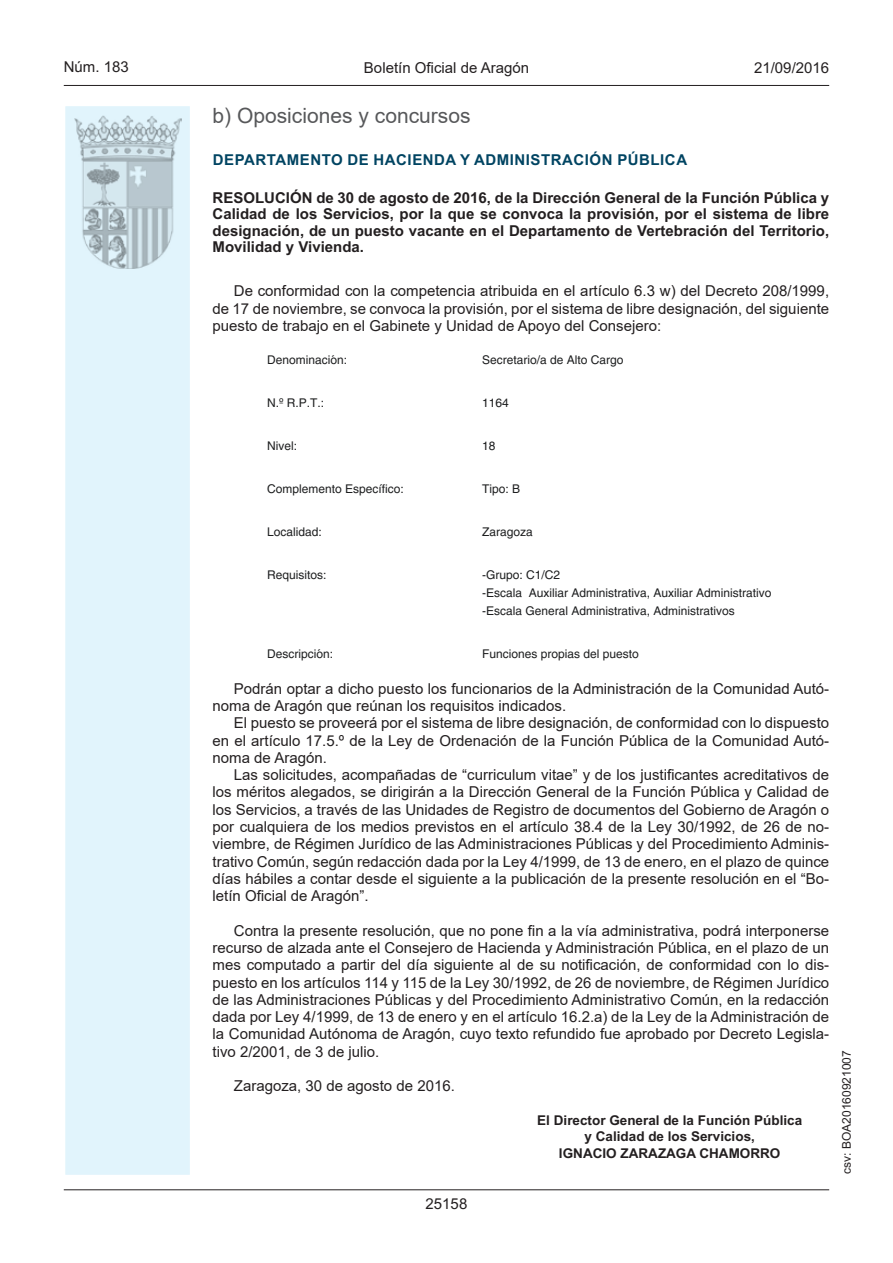
<style>
.page{position:relative;width:893px;height:1263px;background:#fff}
.page>*{position:absolute;margin:0;border:0;box-sizing:border-box;transform-origin:0 0}
.t1{font:21px "Arial";color:#57585a}
.t2{font:15px/17.2px "Arial";color:#231f20;text-align:justify}
.t3{font:700 15px/16.5px "Arial";color:#231f20;text-align:justify}
.t4{font:700 15px "Arial";letter-spacing:.035em;color:#004462}
.t5{font:15px "Arial MT2";color:#231f20}
.t6{font:700 13.5px/16.5px "Arial";color:#231f20;text-align:center}
.t7{font:12px/18px "Helvetica";color:#1d1e1f}
.t8{font:12px "Arial MT2";color:#231f20}
</style>
<div class="page">
<hr style="left:64px;top:85px;width:765px;height:1px;background:#231f20">
<div style="left:64px;top:105px;width:127px;height:1071px;background:#e1f4fc;border:2px solid #fff"></div>
<img style="left:75px;top:115px;width:106px;height:153px">
<hr style="left:64px;top:1189px;width:765px;height:1px;background:#231f20">
<p class="t5" style="left:64px;top:57px;width:67px">Núm. 183</p>
<p class="t2" style="left:364px;top:59px;width:167px">Boletín Oficial de Aragón</p>
<p class="t5" style="left:754px;top:57px;width:77px">21/09/2016</p>
<h1 class="t1" style="left:213px;top:101px;width:259px">b) Oposiciones y concursos</h1>
<p class="t4" style="left:213px;top:149px;width:476px">DEPARTAMENTO DE HACIENDA Y ADMINISTRACIÓN PÚBLICA</p>
<p class="t3" style="left:213px;top:189px;width:618px">RESOLUCIÓN de 30 de agosto de 2016, de la Dirección General de la Función Pública y Calidad de los Servicios, por la que se convoca la provisión, por el sistema de libre designación, de un puesto vacante en el Departamento de Vertebración del Territorio, Movilidad y Vivienda.</p>
<p class="t2" style="left:213px;top:282px;width:618px;text-indent:21px">De conformidad con la competencia atribuida en el artículo 6.3 w) del Decreto 208/1999, de 17 de noviembre, se convoca la provisión, por el sistema de libre designación, del siguiente puesto de trabajo en el Gabinete y Unidad de Apoyo del Consejero:</p>
<p class="t7" style="left:267px;top:351px;width:82px">Denominación:</p>
<p class="t7" style="left:482px;top:351px;width:143px">Secretario/a de Alto Cargo</p>
<p class="t7" style="left:267px;top:394px;width:59px">N.º R.P.T.:</p>
<p class="t7" style="left:482px;top:394px;width:28px">1164</p>
<p class="t7" style="left:267px;top:437px;width:31px">Nivel:</p>
<p class="t7" style="left:482px;top:437px;width:15px">18</p>
<p class="t7" style="left:267px;top:480px;width:138px">Complemento Específico:</p>
<p class="t7" style="left:482px;top:480px;width:40px">Tipo: B</p>
<p class="t7" style="left:267px;top:523px;width:56px">Localidad:</p>
<p class="t7" style="left:482px;top:523px;width:52px">Zaragoza</p>
<p class="t7" style="left:267px;top:566px;width:61px">Requisitos:</p>
<p class="t7" style="left:482px;top:566px;width:291px">-Grupo: C1/C2<br>-Escala Auxiliar Administrativa, Auxiliar Administrativo -Escala General Administrativa, Administrativos</p>
<p class="t7" style="left:267px;top:645px;width:68px">Descripción:</p>
<p class="t7" style="left:482px;top:645px;width:158px">Funciones propias del puesto</p>
<p class="t2" style="left:213px;top:680px;width:618px;text-indent:21px">Podrán optar a dicho puesto los funcionarios de la Administración de la Comunidad Autó&shy;noma de Aragón que reúnan los requisitos indicados.</p>
<p class="t2" style="left:213px;top:714px;width:618px;text-indent:21px">El puesto se proveerá por el sistema de libre designación, de conformidad con lo dispuesto en el artículo 17.5.º de la Ley de Ordenación de la Función Pública de la Comunidad Autó&shy;noma de Aragón.</p>
<p class="t2" style="left:213px;top:766px;width:618px;text-indent:21px">Las solicitudes, acompañadas de “curriculum vitae” y de los justificantes acreditativos de los méritos alegados, se dirigirán a la Dirección General de la Función Pública y Calidad de los Servicios, a través de las Unidades de Registro de documentos del Gobierno de Aragón o por cualquiera de los medios previstos en el artículo 38.4 de la Ley 30/1992, de 26 de no&shy;viembre, de Régimen Jurídico de las Administraciones Públicas y del Procedimiento Adminis&shy;trativo Común, según redacción dada por la Ley 4/1999, de 13 de enero, en el plazo de quince días hábiles a contar desde el siguiente a la publicación de la presente resolución en el “Bo&shy;letín Oficial de Aragón”.</p>
<p class="t2" style="left:213px;top:922px;width:618px;text-indent:21px">Contra la presente resolución, que no pone fin a la vía administrativa, podrá interponerse recurso de alzada ante el Consejero de Hacienda y Administración Pública, en el plazo de un mes computado a partir del día siguiente al de su notificación, de conformidad con lo dis&shy;puesto en los artículos 114 y 115 de la Ley 30/1992, de 26 de noviembre, de Régimen Jurídico de las Administraciones Públicas y del Procedimiento Administrativo Común, en la redacción dada por Ley 4/1999, de 13 de enero y en el artículo 16.2.a) de la Ley de la Administración de la Comunidad Autónoma de Aragón, cuyo texto refundido fue aprobado por Decreto Legisla&shy;tivo 2/2001, de 3 de julio.</p>
<p class="t2" style="left:234px;top:1077px;width:222px">Zaragoza, 30 de agosto de 2016.</p>
<p class="t6" style="left:537px;top:1112px;width:266px">El Director General de la Función Pública y Calidad de los Servicios,<br>IGNACIO ZARAZAGA CHAMORRO</p>
<p class="t5" style="left:426px;top:1193px;width:43px">25158</p>
<p class="t8" style="left:838px;top:1174px;width:125px;rotate:-90deg">csv: BOA20160921007</p>
</div>
